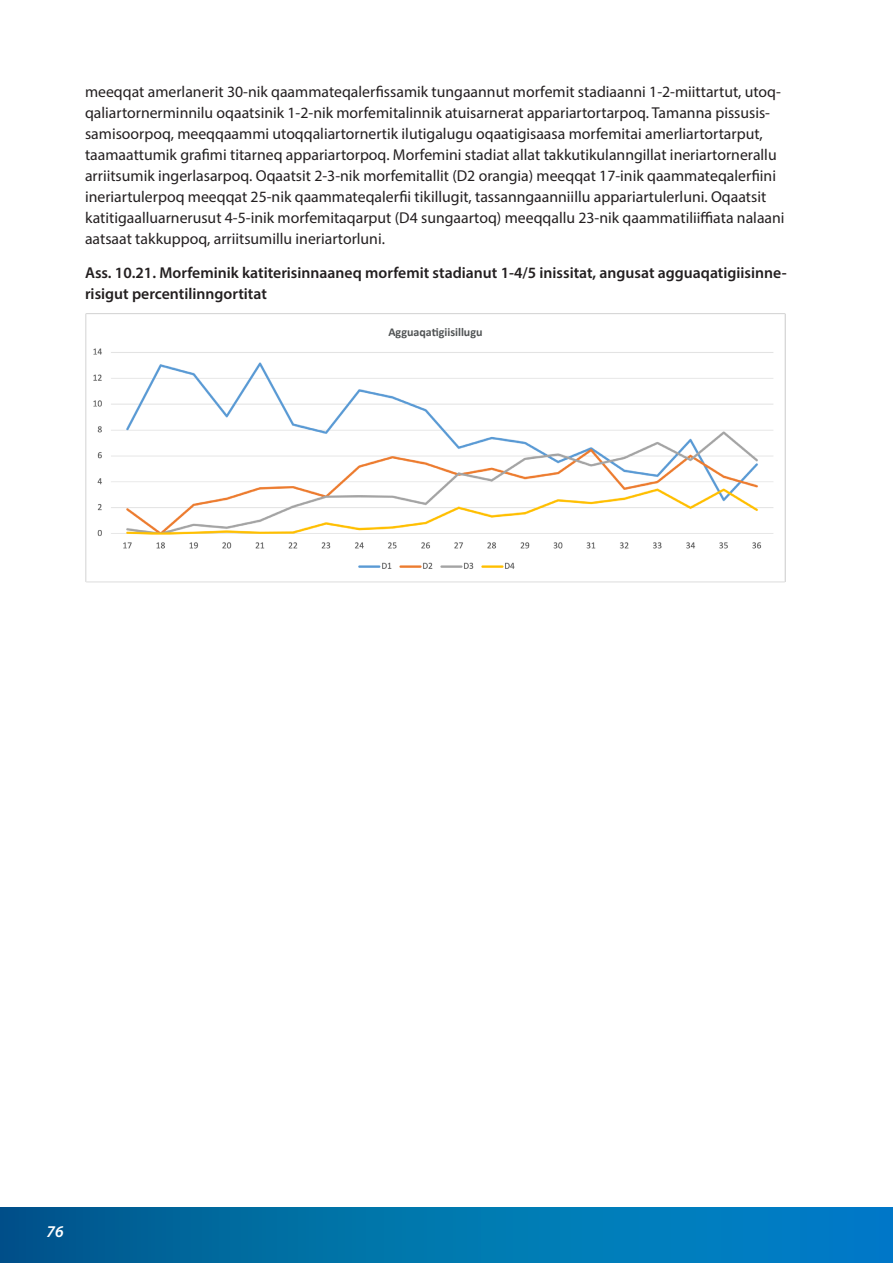
<style>
.page{position:relative;width:893px;height:1263px;background:#fff}
.page>*{position:absolute;margin:0;border:0;box-sizing:border-box;transform-origin:0 0}
.t1{font:italic 600 16.5px "Myriad Pro";color:#fff}
.Broedtekst{font:15.75px/21px "Myriad Pro";color:#231f20}
.Broedtekst-2{font:600 15.75px/21px "Myriad Pro";color:#231f20}
.Tabeltekst{font:700 12px "Calibri";color:#505354}
</style>
<div class="page">
<svg style="left:0;top:1208px;width:893px;height:55px;background:#0071ad"></svg>
<img style="left:85px;top:313px;width:701px;height:269px">
<div style="left:389px;top:325px;width:93px;height:13px;background:#fff"></div>
<p class="Broedtekst" style="left:85px;top:81px;width:701px">meeqqat amerlanerit 30-nik qaammateqalerfissamik tungaannut morfemit stadiaanni 1-2-miittartut, utoq&shy;qaliartornerminnilu oqaatsinik 1-2-nik morfemitalinnik atuisarnerat appariartortarpoq. Tamanna pissusis&shy;samisoorpoq, meeqqaammi utoqqaliartornertik ilutigalugu oqaatigisaasa morfemitai amerliartortarput, taamaattumik grafimi titarneq appariartorpoq. Morfemini stadiat allat takkutikulanngillat ineriartornerallu arriitsumik ingerlasarpoq. Oqaatsit 2-3-nik morfemitallit (D2 orangia) meeqqat 17-inik qaammateqalerfiini ineriartulerpoq meeqqat 25-nik qaammateqalerfii tikillugit, tassanngaanniillu appariartulerluni. Oqaatsit katitigaalluarnerusut 4-5-inik morfemitaqarput (D4 sungaartoq) meeqqallu 23-nik qaammatiliiffiata nalaani aatsaat takkuppoq, arriitsumillu ineriartorluni.</p>
<p class="Broedtekst-2" style="left:85px;top:261px;width:703px">Ass. 10.21. Morfeminik katiterisinnaaneq morfemit stadianut 1-4/5 inissitat, angusat agguaqatigiisinne&shy;risigut percentilinngortitat</p>
<p class="Tabeltekst" style="left:388px;top:324px;width:96px">Agguaqatigiisillugu</p>
<p class="t1" style="left:47px;top:1222px;width:19px">76</p>
</div>
